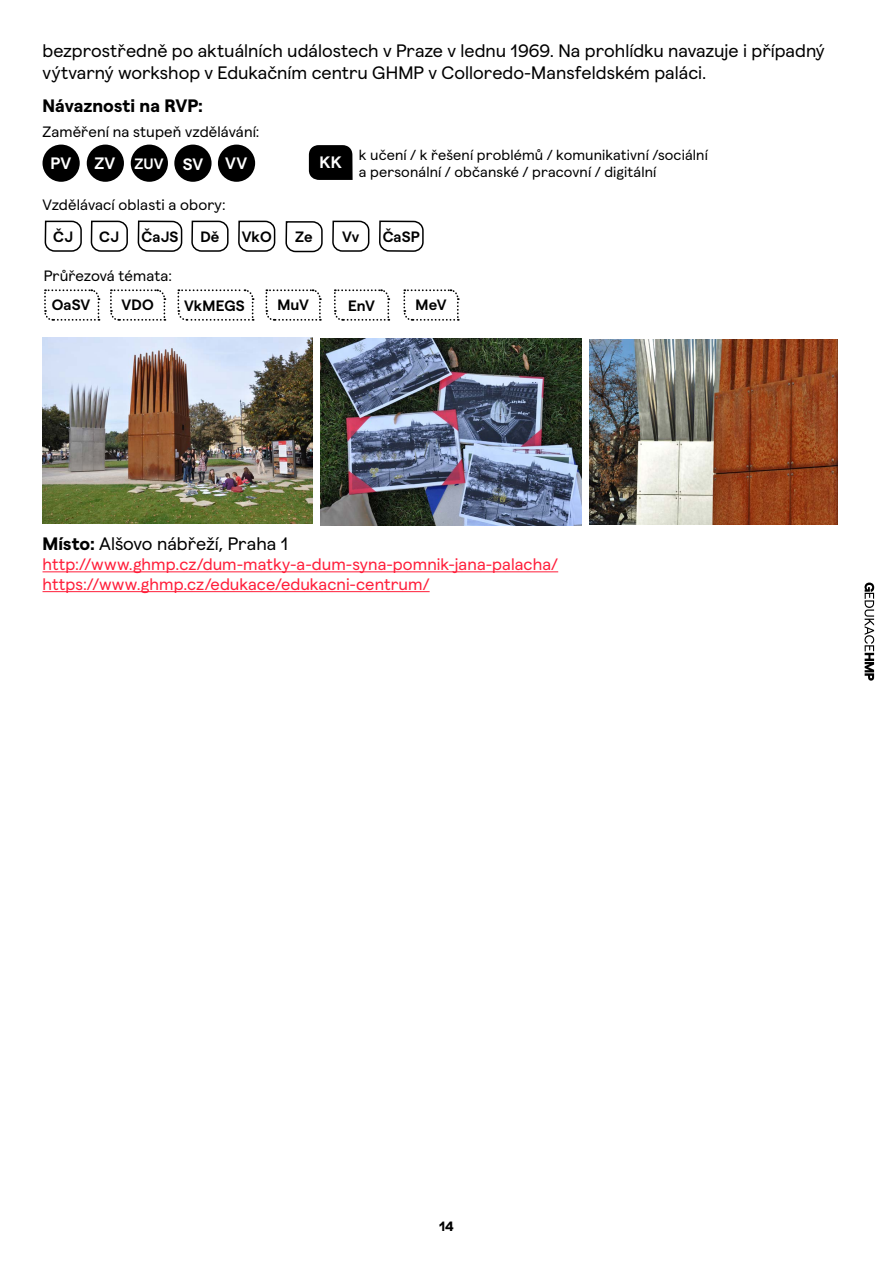
<style>
.page{position:relative;width:893px;height:1263px;background:#fff}
.page>*{position:absolute;margin:0;border:0;box-sizing:border-box;transform-origin:0 0}
.t1{font:18px/21.6px "Magger";color:#000}
.t2{font:700 18px "Magger";color:#000}
.t3{font:16.5px/19.8px "Magger";letter-spacing:.005em;color:#ff1d39}
.t4{font:600 16.5px "Magger";letter-spacing:.005em;color:#fff}
.t5{font:15px "Magger";letter-spacing:.005em;color:#000}
.t6{font:600 15px "Magger";letter-spacing:.005em;color:#000}
.t7{font:14.55px/17.4px "Magger";letter-spacing:.01em;color:#000}
.t8{font:700 13.5px "Magger";color:#000}
.s1{font-size:15px}
.s2{font-weight:700}
</style>
<div class="page">
<svg style="left:864px;top:582px;width:10px;height:99px"></svg>
<img style="left:43px;top:337px;width:269px;height:187px">
<img style="left:321px;top:339px;width:260px;height:186px">
<img style="left:590px;top:340px;width:248px;height:184px">
<div style="left:43px;top:145px;width:37px;height:37px;background:#000;border-radius:50%"></div>
<div style="left:87px;top:145px;width:37px;height:37px;background:#000;border-radius:50%"></div>
<div style="left:131px;top:145px;width:37px;height:37px;background:#000;border-radius:50%"></div>
<div style="left:174px;top:145px;width:38px;height:37px;background:#000;border-radius:50%"></div>
<div style="left:218px;top:145px;width:37px;height:37px;background:#000;border-radius:50%"></div>
<svg style="left:44px;top:144px;width:38px;height:108px"></svg>
<svg style="left:90px;top:144px;width:38px;height:108px"></svg>
<svg style="left:137px;top:144px;width:46px;height:108px"></svg>
<svg style="left:191px;top:144px;width:38px;height:108px"></svg>
<svg style="left:237px;top:144px;width:39px;height:108px"></svg>
<svg style="left:379px;top:220px;width:45px;height:32px"></svg>
<svg style="left:285px;top:145px;width:85px;height:108px"></svg>
<hr style="left:43px;top:571px;width:515px;height:1px;background:#ff1d39">
<hr style="left:43px;top:591px;width:387px;height:1px;background:#ff1d39">
<svg style="left:44px;top:289px;width:56px;height:32px"></svg>
<svg style="left:110px;top:289px;width:56px;height:32px"></svg>
<svg style="left:177px;top:289px;width:78px;height:32px"></svg>
<svg style="left:265px;top:289px;width:57px;height:32px"></svg>
<svg style="left:334px;top:289px;width:56px;height:32px"></svg>
<svg style="left:403px;top:289px;width:57px;height:32px"></svg>
<p class="t1" style="left:43px;top:39px;width:784px">bezprostředně po aktuálních událostech v Praze v lednu 1969. Na prohlídku navazuje i případný výtvarný workshop v Edukačním centru GHMP v Colloredo-Mansfeldském paláci.</p>
<p class="t2" style="left:43px;top:91px;width:162px">Návaznosti na RVP:</p>
<p class="t5" style="left:43px;top:120px;width:218px">Zaměření na stupeň vzdělávání:</p>
<p class="t4" style="left:50px;top:151px;width:22px">PV</p>
<p class="t4" style="left:94px;top:152px;width:110px">ZV <span class="s1">ZUV</span> SV</p>
<p class="t4" style="left:225px;top:151px;width:24px">VV</p>
<p class="t7" style="left:359px;top:145px;width:351px">k učení / k řešení problémů / komunikativní /sociální a personální / občanské / pracovní / digitální</p>
<p class="t4" style="left:320px;top:150px;width:24px">KK</p>
<p class="t5" style="left:43px;top:194px;width:185px">Vzdělávací oblasti a obory:</p>
<p class="t6" style="left:53px;top:225px;width:22px">ČJ</p>
<p class="t6" style="left:99px;top:225px;width:22px">CJ</p>
<p class="t6" style="left:141px;top:226px;width:39px">ČaJS</p>
<p class="t6" style="left:200px;top:225px;width:20px">Dě</p>
<p class="t6" style="left:242px;top:225px;width:32px">VkO</p>
<p class="t6" style="left:295px;top:226px;width:19px">Ze</p>
<p class="t6" style="left:342px;top:225px;width:19px">Vv</p>
<p class="t6" style="left:383px;top:226px;width:39px">ČaSP</p>
<p class="t5" style="left:44px;top:265px;width:130px">Průřezová témata:</p>
<p class="t6" style="left:52px;top:294px;width:40px">OaSV</p>
<p class="t6" style="left:122px;top:294px;width:34px">VDO</p>
<p class="t6" style="left:184px;top:294px;width:62px">VkMEGS</p>
<p class="t6" style="left:277px;top:294px;width:33px">MuV</p>
<p class="t6" style="left:348px;top:294px;width:28px">EnV</p>
<p class="t6" style="left:416px;top:294px;width:32px">MeV</p>
<p class="t1" style="left:43px;top:532px;width:248px"><span class="s2">Místo:</span> Alšovo nábřeží, Praha 1</p>
<p class="t3" style="left:43px;top:553px;width:517px">http://www.ghmp.cz/dum-matky-a-dum-syna-pomnik-jana-palacha/ https://www.ghmp.cz/edukace/edukacni-centrum/</p>
<p class="t8" style="left:439px;top:1216px;width:16px">14</p>
</div>
